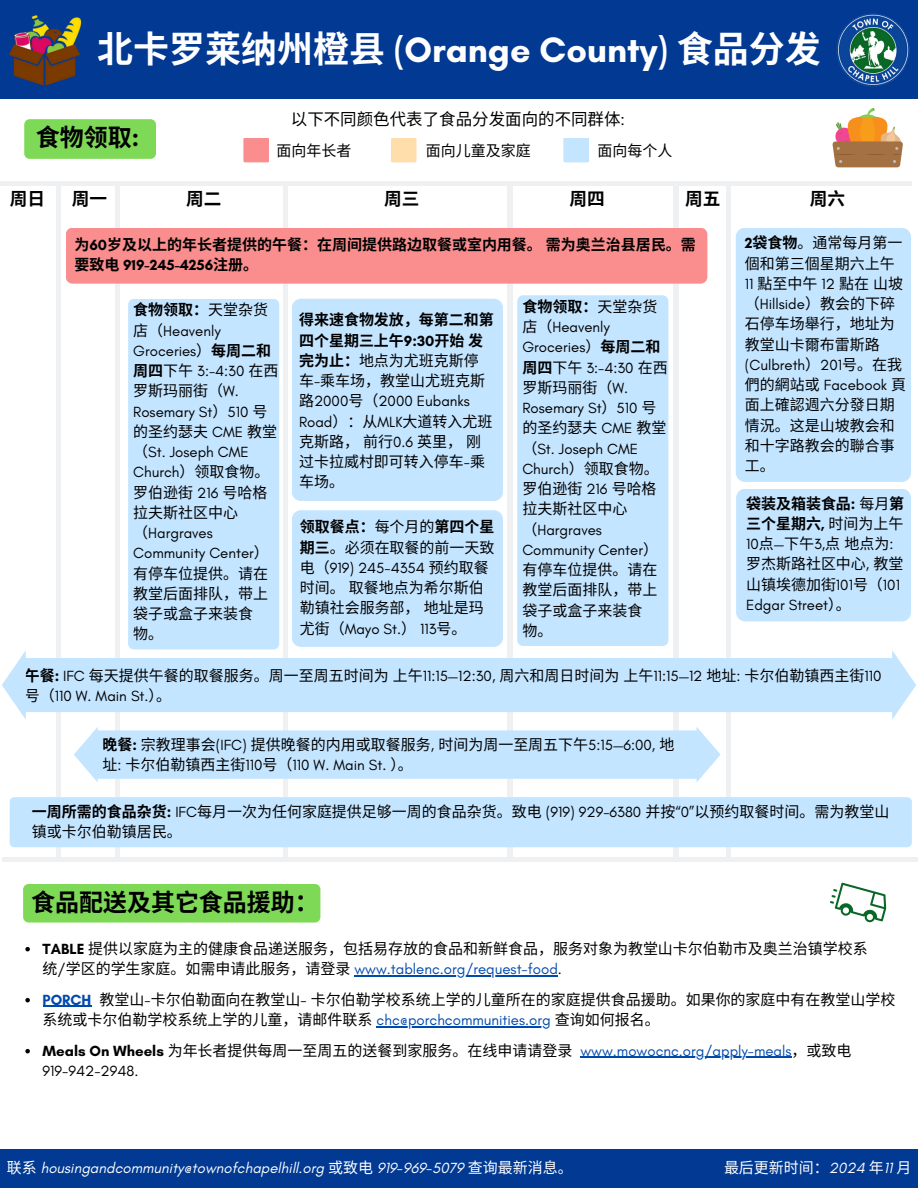
<style>
.page{position:relative;width:918px;height:1188px;background:#fff}
.page>*{position:absolute;margin:0;border:0;box-sizing:border-box;transform-origin:0 0}
.t1{font:700 36px "Glacial Indifference";color:#fff}
.t2{font:700 24px "Noto Sans CJ Ksc";color:#000}
.t3{font:700 17.7px "Noto Sans CJ Ksc";color:#000}
.t4{font:16.5px "Noto Sans CJ Ksc";color:#000}
.t5{font:15px/20.2px "Noto Sans CJ Ksc";color:#000}
.t6{font:15px/20.2px "Glacial Indifference";color:#000}
.t7{font:italic 15px "Glacial Indifference";color:#fff}
.t8{font:700 15px/20.2px "Noto Sans CJ Ksc";color:#000}
.t9{font:15px "Glacial Indifference";color:#004aad}
.t10{font:15px "Noto Sans CJ Ksc";color:#fff}
.s1{font-family:"Noto Sans CJ Ksc"}
.s2{font-family:"Glacial Indifference"}
.s3{font-family:"Glacial Indifference";font-weight:700}
.s4{font-weight:700}
.s5{font-family:"Noto Sans CJ Ksc";font-weight:700}
.s6{font-family:"Glacial Indifference";color:#004aad}
.s7{font-family:"Glacial Indifference";font-weight:700;color:#004aad}
.s8{font-family:"Noto Sans CJ Ksc";color:#000}
.s9{font-family:"Noto Sans CJ Ksc";font-style:normal}
.s10{font-family:"Glacial Indifference";font-style:italic}
</style>
<div class="page">
<div style="left:0;top:0;width:918px;height:99px;background:#013993"></div>
<img style="left:9px;top:15px;width:73px;height:71px">
<div style="left:243px;top:138px;width:26px;height:24px;background:#fa8d8d;border-radius:2px"></div>
<div style="left:391px;top:138px;width:26px;height:24px;background:#ffdeac;border-radius:2px"></div>
<div style="left:563px;top:138px;width:26px;height:24px;background:#c4e5ff;border-radius:2px"></div>
<img style="left:836px;top:13px;width:73px;height:74px">
<hr style="left:56px;top:183px;width:4px;height:677px;background:#eff0f2">
<hr style="left:115px;top:183px;width:4px;height:677px;background:#eff0f2">
<div style="left:283px;top:183px;width:5px;height:677px;background:#eff0f2"></div>
<hr style="left:508px;top:183px;width:4px;height:677px;background:#eff0f2">
<hr style="left:674px;top:183px;width:4px;height:677px;background:#eff0f2">
<hr style="left:727px;top:183px;width:4px;height:677px;background:#eff0f2">
<hr style="left:0;top:181px;width:912px;height:4px;background:#eff0f2">
<hr style="left:2px;top:858px;width:916px;height:4px;background:#eff0f2">
<div style="left:23px;top:884px;width:297px;height:39px;background:#7ed957;border-radius:6px"></div>
<div style="left:0;top:1149px;width:918px;height:39px;background:#013993"></div>
<div style="left:24px;top:119px;width:132px;height:40px;background:#7ed957;border-radius:5px"></div>
<svg style="left:830px;top:882px;width:57px;height:41px"></svg>
<svg style="left:832px;top:108px;width:71px;height:59px"></svg>
<div style="left:736px;top:228px;width:175px;height:254px;background:#c4e5ff;border-radius:9px"></div>
<div style="left:736px;top:489px;width:175px;height:132px;background:#c4e5ff;border-radius:9px"></div>
<div style="left:292px;top:299px;width:211px;height:202px;background:#c4e5ff;border-radius:9px"></div>
<div style="left:292px;top:510px;width:211px;height:137px;background:#c4e5ff;border-radius:9px"></div>
<div style="left:66px;top:228px;width:641px;height:56px;background:#fa8d8d;border-radius:7px"></div>
<div style="left:91px;top:730px;width:612px;height:49px;background:#c4e5ff;border-radius:6px"></div>
<svg style="left:697px;top:727px;width:24px;height:55px"></svg>
<svg style="left:74px;top:727px;width:24px;height:55px"></svg>
<div style="left:10px;top:797px;width:902px;height:50px;background:#c4e5ff;border-radius:5px"></div>
<svg style="left:25px;top:947px;width:5px;height:4px"></svg>
<hr style="left:354px;top:975px;width:204px;height:1px;background:#004aad">
<svg style="left:25px;top:998px;width:5px;height:4px"></svg>
<hr style="left:43px;top:1006px;width:48px;height:1px;background:#004aad">
<hr style="left:377px;top:1026px;width:174px;height:1px;background:#004aad">
<svg style="left:25px;top:1049px;width:5px;height:4px"></svg>
<hr style="left:580px;top:1057px;width:212px;height:1px;background:#004aad">
<div style="left:517px;top:295px;width:151px;height:351px;background:#c4e5ff;border-radius:6px"></div>
<div style="left:128px;top:299px;width:151px;height:350px;background:#c4e5ff;border-radius:6px"></div>
<div style="left:21px;top:658px;width:874px;height:54px;background:#c4e5ff;border-radius:5px"></div>
<svg style="left:892px;top:650px;width:24px;height:70px"></svg>
<svg style="left:2px;top:650px;width:24px;height:70px"></svg>
<h2 class="t1" style="left:97px;top:28px;width:725px"><span class="s1">北卡罗莱纳州橙县</span> (Orange County) <span class="s1">食品分发</span></h2>
<p class="t2" style="left:36px;top:118px;width:105px">食物领取<span class="s2">:</span></p>
<h5 class="t4" style="left:291px;top:106px;width:336px">以下不同颜色代表了食品分发面向的不同群体<span class="s2">:</span></h5>
<h1 class="t5" style="left:276px;top:140px;width:76px">面向年长者</h1>
<p class="t5" style="left:426px;top:140px;width:106px">面向儿童及家庭</p>
<p class="t5" style="left:597px;top:140px;width:75px">面向每个人</p>
<p class="t3" style="left:10px;top:184px;width:31px">周日</p>
<p class="t3" style="left:72px;top:185px;width:35px">周一</p>
<p class="t3" style="left:186px;top:185px;width:35px">周二</p>
<p class="t3" style="left:384px;top:185px;width:37px">周三</p>
<p class="t3" style="left:569px;top:185px;width:37px">周四</p>
<p class="t3" style="left:685px;top:185px;width:37px">周五</p>
<p class="t3" style="left:810px;top:184px;width:37px">周六</p>
<h4 class="t5" style="left:745px;top:232px;width:161px"><span class="s3">2</span><span class="s4">袋食物</span>。通常每月第一個和第三個星期六上午<br><span class="s2">11</span> 點至中午 <span class="s2">12</span> 點在山坡（<span class="s2">Hillside</span>）教会的下碎石停车场舉行，地址为教堂山卡爾布雷斯路<span class="s2">(Culbreth</span>）<span class="s2">201</span>号。在我們的網站或 <span class="s2">Facebook</span> 頁面上確認週六分發日期情況。这是山坡教会和和十字路教会的聯合事工。</h4>
<h4 class="t5" style="left:746px;top:492px;width:160px"><span class="s4">袋装及箱装食品</span><span class="s3">:</span> 每月<span class="s4">第三个星期六</span><span class="s3">,</span> 时间为上午<br><span class="s2">10</span>点<span class="s2">—</span>下午<span class="s2">3,</span>点地点为<span class="s2">:</span>罗杰斯路社区中心<span class="s2">,</span> 教堂山镇埃德加街<span class="s2">101</span>号（<span class="s2">101<br>Edgar Street</span>）。</h4>
<h3 class="t8" style="left:74px;top:234px;width:623px">为<span class="s2">60</span>岁及以上的年长者提供的午餐：在周间提供路边取餐或室内用餐。需为奥兰治县居民。需要致电 <span class="s2">919-245-4256</span>注册。</h3>
<p class="t6" style="left:522px;top:296px;width:147px"><span class="s5">食物领取：</span><span class="s1">天堂杂货店（</span>Heavenly<br>Groceries<span class="s1">）</span><span class="s5">每周二和周四</span><span class="s1">下午</span> 3:-4:30 <span class="s1">在西罗斯玛丽街（</span>W.<br>Rosemary St<span class="s1">）</span>510 <span class="s1">号的圣约瑟夫</span> CME <span class="s1">教堂（</span>St. Joseph CME<br>Church<span class="s1">）领取食物。罗伯逊街</span> 216 <span class="s1">号哈格拉夫斯社区中心（</span>Hargraves<br>Community Center<span class="s1">）有停车位提供。请在教堂后面排队，带上袋子或盒子来装食<br>物。</span></p>
<p class="t6" style="left:133px;top:300px;width:147px"><span class="s5">食物领取：</span><span class="s1">天堂杂货店（</span>Heavenly<br>Groceries<span class="s1">）</span><span class="s5">每周二和周四</span><span class="s1">下午</span> 3:-4:30 <span class="s1">在西罗斯玛丽街（</span>W.<br>Rosemary St<span class="s1">）</span>510 <span class="s1">号的圣约瑟夫</span> CME <span class="s1">教堂（</span>St. Joseph CME<br>Church<span class="s1">）领取食物。罗伯逊街</span> 216 <span class="s1">号哈格拉夫斯社区中心（</span>Hargraves<br>Community Center<span class="s1">）有停车位提供。请在教堂后面排队，带上袋子或盒子来装食<br>物。</span></p>
<p class="t5" style="left:25px;top:664px;width:858px"><span class="s4">午餐</span><span class="s3">:</span> <span class="s2">IFC</span> 每天提供午餐的取餐服务。周一至周五时间为上午<span class="s2">11:15—12:30,</span> 周六和周日时间为上午<span class="s2">11:15—12</span> 地址<span class="s2">:</span> 卡尔伯勒镇西主街<span class="s2">110</span></p>
<p class="t6" style="left:25px;top:686px;width:148px"><span class="s1">号（</span>110 W. Main St.<span class="s1">）。</span></p>
<h4 class="t5" style="left:299px;top:309px;width:196px"><span class="s4">得来速食物发放，每第二和第四个星期三上午</span><span class="s3">9:30</span><span class="s4">开始发完为止：</span>地点为尤班克斯停车<span class="s2">-</span>乘车场，教堂山尤班克斯路<span class="s2">2000</span>号（<span class="s2">2000 Eubanks<br>Road</span>）：从<span class="s2">MLK</span>大道转入尤班克斯路，前行<span class="s2">0.6</span> 英里，刚过卡拉威村即可转入停车<span class="s2">-</span>乘车场。</h4>
<h3 class="t5" style="left:300px;top:516px;width:196px"><span class="s4">领取餐点：</span>每个月的<span class="s4">第四个星期三</span>。必须在取餐的前一天致电（<span class="s2">919) 245-4354</span> 预约取餐时间。取餐地点为希尔斯伯勒镇社会服务部，地址是玛尤街（<span class="s2">Mayo St.</span>） <span class="s2">113</span>号。</h3>
<p class="t5" style="left:103px;top:733px;width:573px"><span class="s4">晚餐</span><span class="s3">:</span> 宗教理事会<span class="s2">(IFC)</span> 提供晚餐的内用或取餐服务<span class="s2">,</span> 时间为周一至周五下午<span class="s2">5:15—6:00,</span> 地址<span class="s2">:</span> 卡尔伯勒镇西主街<span class="s2">110</span>号（<span class="s2">110 W. Main St.</span> ）。</p>
<p class="t5" style="left:32px;top:800px;width:856px"><span class="s4">一周所需的食品杂货</span><span class="s3">:</span> <span class="s2">IFC</span>每月一次为任何家庭提供足够一周的食品杂货。致电 <span class="s2">(919) 929-6380</span> 并按<span class="s2">“0”</span>以预约取餐时间。需为教堂山镇或卡尔伯勒镇居民。</p>
<p class="t2" style="left:31px;top:883px;width:289px">食品配送及其它食品援助：</p>
<h6 class="t5" style="left:43px;top:937px;width:827px"><span class="s3">TABLE</span> 提供以家庭为主的健康食品递送服务，包括易存放的食品和新鲜食品，服务对象为教堂山卡尔伯勒市及奥兰治镇学校系统<span class="s2">/</span>学区的学生家庭。如需申请此服务，请登录 <span class="s6">www.tablenc.org/request-food</span><span class="s2">.</span></h6>
<h2 class="t5" style="left:43px;top:988px;width:854px"><span class="s7">PORCH</span> 教堂山 <span class="s2">-</span>卡尔伯勒面向在教堂山 <span class="s2">-</span> 卡尔伯勒学校系统上学的儿童所在的家庭提供食品援助。如果你的家庭中有在教堂山学校系统或卡尔伯勒学校系统上学的儿童，请邮件联系 <span class="s6">chc@porchcommunities.org</span> 查询如何报名。</h2>
<p class="t5" style="left:43px;top:1039px;width:531px"><span class="s3">Meals On Wheels</span> 为年长者提供每周一至周五的送餐到家服务。在线申请请登录</p>
<p class="t9" style="left:580px;top:1041px;width:273px">www.mowocnc.org/apply-meals<span class="s8">，或致电</span></p>
<p class="t6" style="left:43px;top:1061px;width:97px">919-942-2948.</p>
<h3 class="t7" style="left:7px;top:1159px;width:568px"><span class="s9">联系</span> housingandcommunity@townofchapelhill.org <span class="s9">或致电</span> 919-969-5079 <span class="s9">查询最新消息。</span></h3>
<h3 class="t10" style="left:724px;top:1156px;width:186px">最后更新时间：<span class="s10">2024</span> 年<span class="s10">11</span> 月</h3>
</div>
